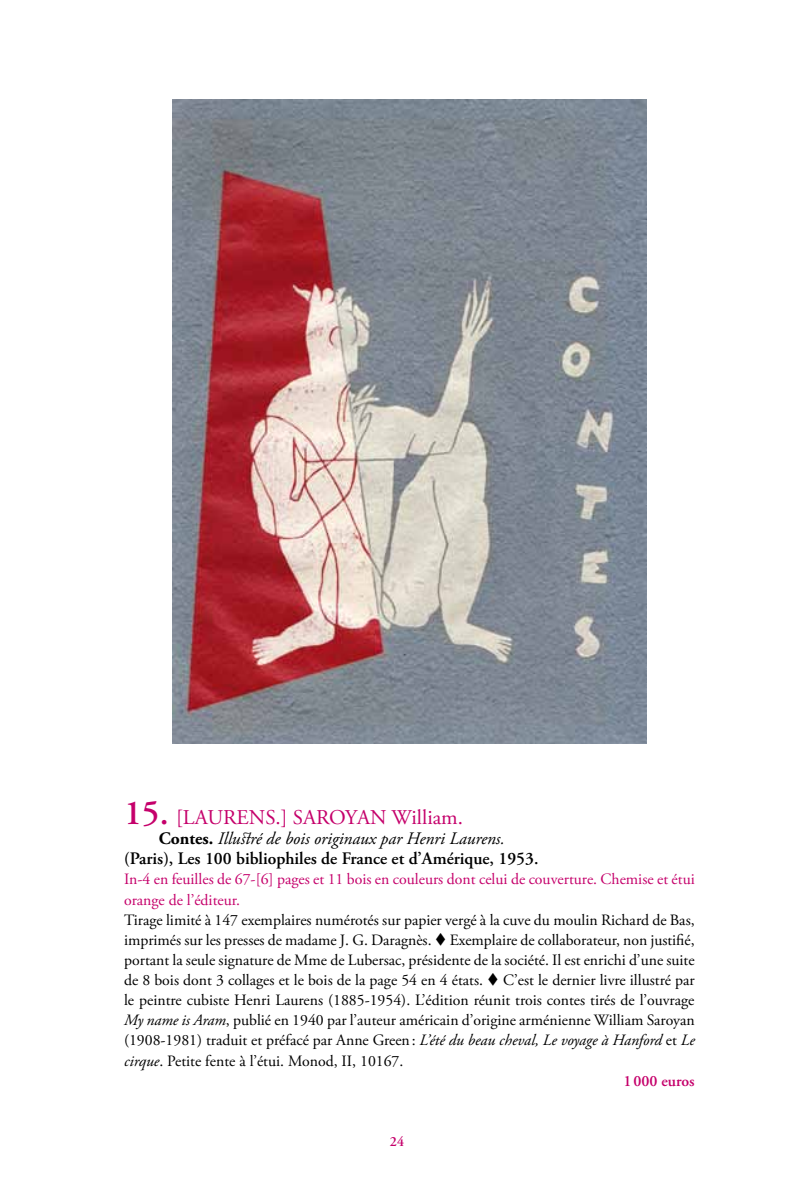
<style>
.page{position:relative;width:794px;height:1191px;background:#fff}
.page>*{position:absolute;margin:0;border:0;box-sizing:border-box;transform-origin:0 0}
.t1{font:21px "Adobe Garamond Pro";color:#c5006b}
.t2{font:600 17.5px/20.1px "Adobe Garamond Pro";color:#000;text-align:center}
.t3{font:15.75px "Adobe Garamond Pro";color:#000}
.t4{font:15.75px/20.1px "Adobe Garamond Pro";color:#c5006b}
.t5{font:600 15.75px "Adobe Garamond Pro";color:#c5006b}
.t6{font:600 14px "Adobe Garamond Pro";color:#c5006b}
.s1{font-weight:600;font-size:35px}
.s2{font-weight:700}
.s3{font-weight:400;font-style:italic}
.s4{font-style:italic}
</style>
<div class="page">
<img style="left:172px;top:99px;width:475px;height:644px">
<h1 class="t1" style="left:124px;top:804px;width:340px"><span class="s1">15.</span> [LAURENS.] SAROYAN William.</h1>
<p class="t2" style="left:124px;top:828px;width:416px"><span class="s2">Contes.</span> <span class="s3">Illustré de bois originaux par Henri Laurens.<br></span>(Paris), Les 100 bibliophiles de France et d’Amérique, 1953.</p>
<p class="t4" style="left:124px;top:870px;width:572px">In-4 en feuilles de 67-[6] pages et 11 bois en couleurs dont celui de couverture. Chemise et étui orange de l’éditeur.</p>
<p class="t3" style="left:124px;top:910px;width:572px">Tirage limité à 147 exemplaires numérotés sur papier vergé à la cuve du moulin Richard de Bas,</p>
<p class="t3" style="left:124px;top:930px;width:572px">imprimés sur les presses de madame J. G. Daragnès. ▼ Exemplaire de collaborateur, non justifié,</p>
<p class="t3" style="left:124px;top:950px;width:572px">portant la seule signature de Mme de Lubersac, présidente de la société. Il est enrichi d’une suite</p>
<p class="t3" style="left:124px;top:970px;width:572px">de 8 bois dont 3 collages et le bois de la page 54 en 4 états. ▼ C’est le dernier livre illustré par</p>
<p class="t3" style="left:124px;top:990px;width:572px">le peintre cubiste Henri Laurens (1885-1954). L’édition réunit trois contes tirés de l’ouvrage</p>
<p class="t3" style="left:124px;top:1011px;width:572px"><span class="s4">My name is Aram</span>, publié en 1940 par l’auteur américain d’origine arménienne William Saroyan</p>
<p class="t3" style="left:124px;top:1031px;width:572px">(1908-1981) traduit et préfacé par Anne Green: <span class="s4">L’été du beau cheval, Le voyage à Hanford</span> et <span class="s4">Le</span></p>
<p class="t3" style="left:124px;top:1051px;width:281px"><span class="s4">cirque</span>. Petite fente à l’étui. Monod, II, 10167.</p>
<p class="t5" style="left:623px;top:1071px;width:73px">1000 euros</p>
<p class="t6" style="left:390px;top:1133px;width:16px">24</p>
</div>
